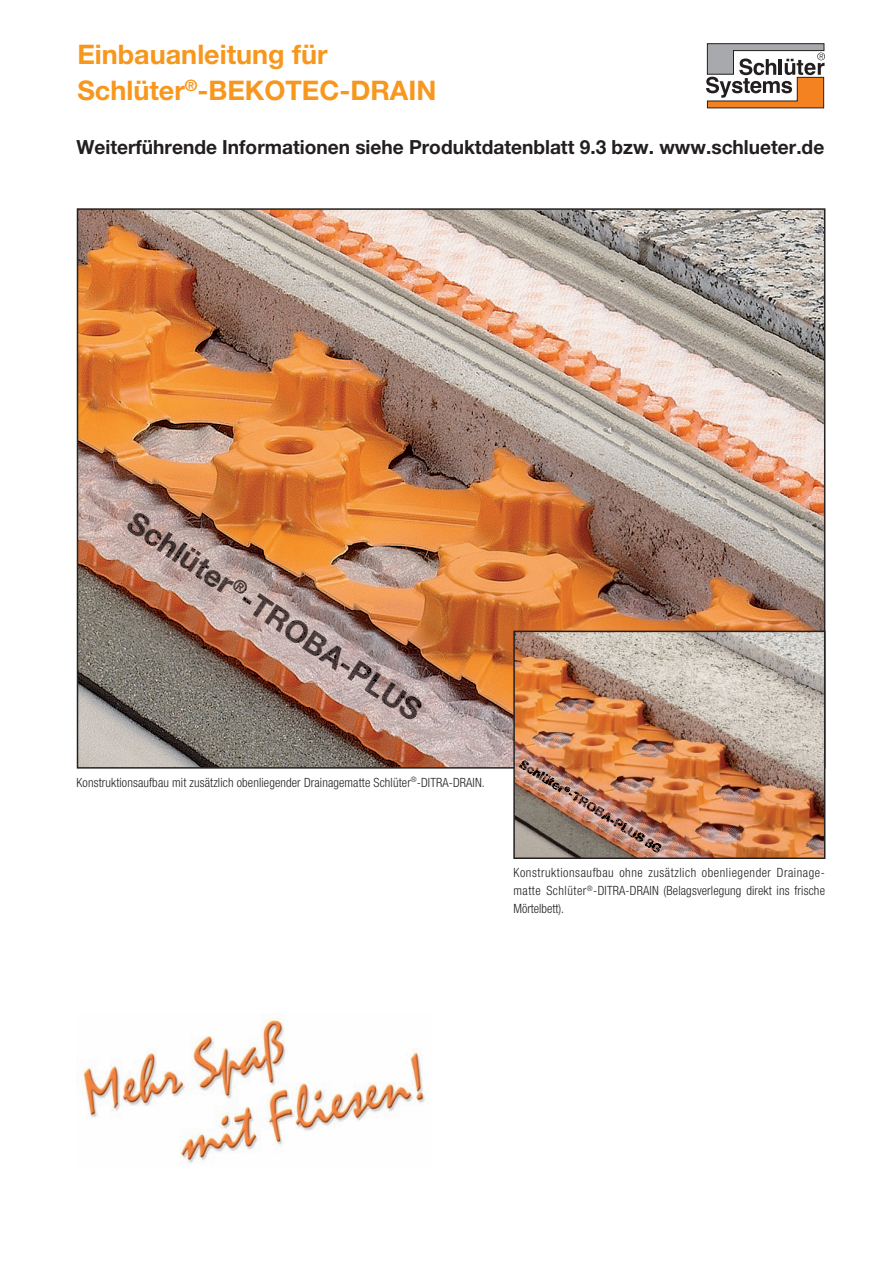
<style>
.page{position:relative;width:893px;height:1263px;background:#fff}
.page>*{position:absolute;margin:0;border:0;box-sizing:border-box;transform-origin:0 0}
.t1{font:700 30.45px "Helvetica Neue LT Pro";color:#010000}
.t2{font:700 27px/36.2px "Helvetica Neue LT Pro";color:#f7971d}
.t3{font:700 19.5px "Helvetica Neue LT Pro";color:#231f20}
.t4{font:300 condensed 12.75px/18px "Helvetica Neue LT Pro";letter-spacing:.01em;color:#231f20;text-align:justify}
.t5{font:700 12.6px "Helvetica Neue LT Pro";color:#010000}
.s1{color:#050101}
.s2{color:#1c0c0b}
.s3{color:#1e110c}
.s4{color:#150606}
.s5{color:#0b0201}
.s6{color:#0b0301}
.s7{color:#170706}
.s8{color:#0c0304}
.s9{color:#180a0c}
.s10{color:#080101}
.s11{color:#150809}
.s12{color:#17090a}
.s13{color:#0f0403}
.s14{color:#16080b}
.s15{color:#1c0f11}
.s16{color:#15070a}
.s17{color:#1b0c0b}
.s18{color:#200502}
.s19{color:#201110}
.s20{color:#221616}
.s21{color:#1b0000}
.s22{color:#0f0000}
.s23{color:#1b0101}
.s24{color:#1c0000}
.s25{color:#100101}
.s26{color:#180101}
</style>
<div class="page">
<svg style="left:706px;top:43px;width:119px;height:66px"></svg>
<img style="left:77px;top:208px;width:748px;height:561px">
<img style="left:125px;top:510px;width:113px;height:86px">
<img style="left:231px;top:577px;width:19px;height:19px">
<img style="left:238px;top:586px;width:187px;height:137px">
<img style="left:82px;top:1018px;width:343px;height:145px">
<img style="left:516px;top:634px;width:306px;height:222px">
<div style="left:513px;top:631px;width:312px;height:228px;border:2px solid #231f20"></div>
<img style="left:519px;top:759px;width:47px;height:34px">
<svg style="left:564px;top:785px;width:7px;height:8px"></svg>
<img style="left:567px;top:789px;width:95px;height:65px">
<h2 class="t2" style="left:77px;top:39px;width:361px">Einbauanleitung für<br>Schlüter<sup>®</sup>-BEKOTEC-DRAIN</h2>
<h3 class="t3" style="left:76px;top:140px;width:749px">Weiterführende Informationen siehe Produktdatenblatt 9.3 bzw. www.schlueter.de</h3>
<h1 class="t1" style="left:137px;top:510px;width:349px;rotate:34deg"><span class="s1">S</span><span class="s2">c</span><span class="s3">h</span><span class="s4">l</span><span class="s5">ü</span><span class="s6">t</span><span class="s7">e</span><span class="s8">r</span><sup>®</sup><span class="s9">-</span><span class="s10">T</span><span class="s11">R</span><span class="s12">O</span><span class="s13">B</span><span class="s14">A</span><span class="s15">-</span><span class="s16">P</span>LU<span class="s17">S</span></h1>
<p class="t4" style="left:76px;top:774px;width:410px">Konstruktionsaufbau mit zusätzlich obenliegender Drainagematte Schlüter<sup>®</sup>-DITRA-DRAIN.</p>
<p class="t5" style="left:523px;top:759px;width:166px;rotate:32deg"><span class="s18">Sc</span><span class="s19">hl</span>üter<sup>®</sup><span class="s20">-T</span><span class="s21">RO</span><span class="s22">BA</span><span class="s23">-P</span><span class="s24">LU</span><span class="s25">S</span> <span class="s26">8G</span></p>
<p class="t4" style="left:513px;top:865px;width:313px">Konstruktionsaufbau ohne zusätzlich obenliegender Drainage&shy;matte Schlüter<sup>®</sup>-DITRA-DRAIN (Belagsverlegung direkt ins frische Mörtelbett).</p>
</div>
